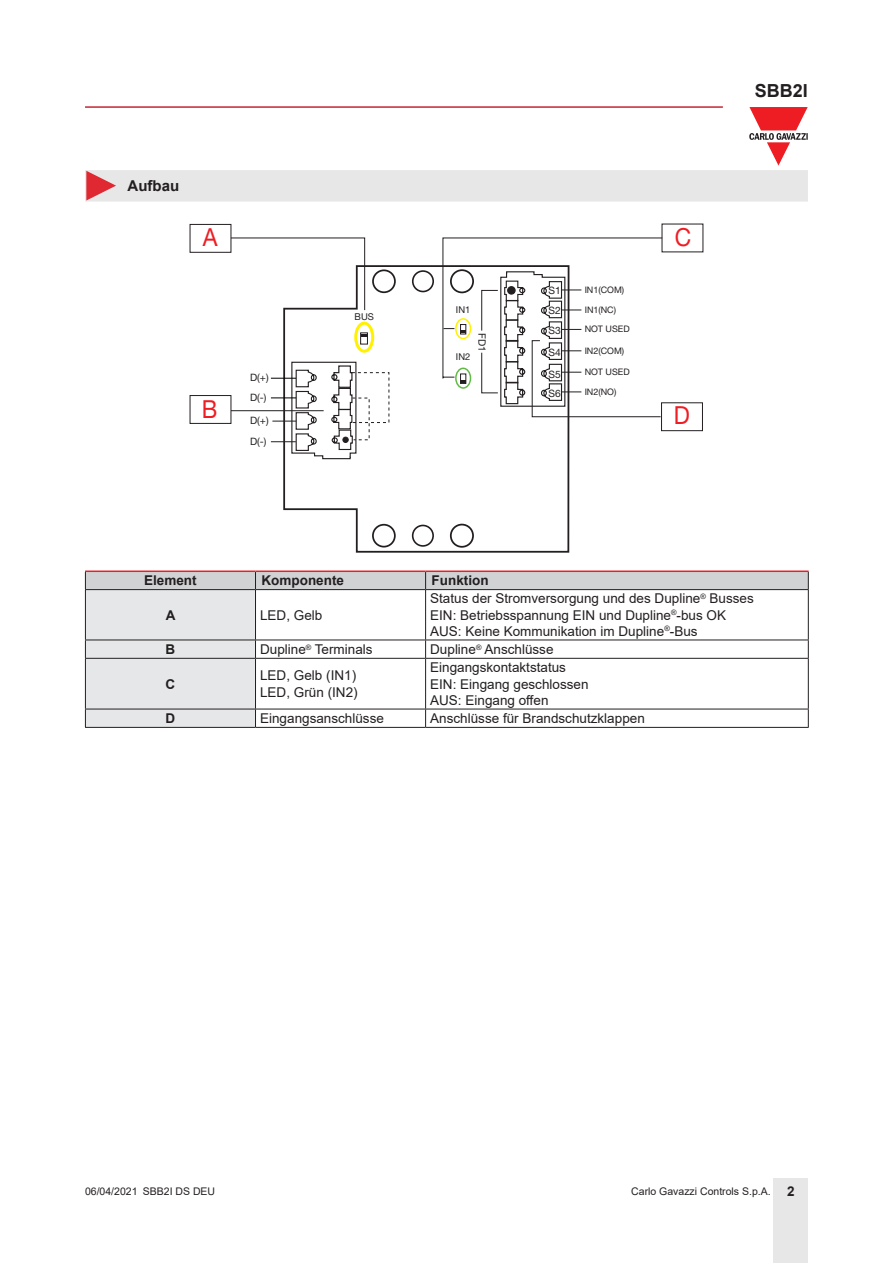
<style>
.page{position:relative;width:893px;height:1263px;background:#fff}
.page>*{position:absolute;margin:0;border:0;box-sizing:border-box;transform-origin:0 0}
.t1{font:24.9px "Helvetica Neue LT Std";color:#ee1d23;scale:.92 1}
.t2{font:700 18px "Arial";color:#231f20}
.Titolo03{font:700 15px "Arial";color:#231f20}
.TestoTabellaSx{font:13.5px "Arial";color:#231f20}
.TitoloTabellaSx{font:700 13.5px "Arial";color:#231f20}
.TitoloTabellaFndGCen{font:700 13.5px "Arial";color:#231f20}
.TestoTabellaFndGCen{font:700 13.5px "Arial";color:#231f20}
.t3{font:10.5px "Arial";color:#231f20}
.t4{font:10.2px/20.1px "Helvetica Neue LT Std";color:#231f20;text-align:justify}
.t5{font:9.45px "Helvetica Neue LT Std";color:#231f20}
.t6{font:9px/19.8px "Helvetica Neue LT Std";color:#231f20}
.s1{font-weight:700;font-size:13.5px}
</style>
<div class="page">
<hr style="left:85px;top:106px;width:638px;height:2px;background:#c42633">
<div style="left:774px;top:1178px;width:34px;height:85px;background:#e7e7e8"></div>
<svg style="left:85px;top:107px;width:723px;height:95px"></svg>
<svg style="left:282px;top:411px;width:288px;height:142px"></svg>
<svg style="left:291px;top:411px;width:275px;height:49px"></svg>
<svg style="left:271px;top:441px;width:25px;height:1px"></svg>
<svg style="left:272px;top:421px;width:24px;height:1px"></svg>
<svg style="left:231px;top:224px;width:472px;height:187px"></svg>
<svg style="left:190px;top:224px;width:473px;height:155px"></svg>
<div style="left:190px;top:395px;width:41px;height:29px;border:1px solid #231f20"></div>
<div style="left:661px;top:402px;width:42px;height:29px;border:1px solid #231f20"></div>
<div style="left:372px;top:524px;width:24px;height:23px;border:2px solid #231f20;border-radius:50%"></div>
<div style="left:412px;top:525px;width:22px;height:22px;border:2px solid #231f20;border-radius:50%"></div>
<div style="left:450px;top:524px;width:24px;height:24px;border:2px solid #231f20;border-radius:50%"></div>
<svg style="left:331px;top:280px;width:330px;height:171px"></svg>
<hr style="left:85px;top:570px;width:170px;height:2px;background:#ee1d23">
<hr style="left:255px;top:570px;width:171px;height:2px;background:#ee1d23">
<hr style="left:426px;top:570px;width:383px;height:2px;background:#ee1d23">
<svg style="left:85px;top:571px;width:724px;height:156px"></svg>
<hr style="left:85px;top:727px;width:170px;height:1px;background:#231f20">
<hr style="left:255px;top:727px;width:171px;height:1px;background:#231f20">
<hr style="left:426px;top:727px;width:383px;height:1px;background:#231f20">
<p class="Titolo03" style="left:128px;top:175px;width:53px">Aufbau</p>
<p class="t1" style="left:203px;top:222px;width:18px">A</p>
<p class="t1" style="left:675px;top:222px;width:19px">C</p>
<p class="t6" style="left:585px;top:279px;width:41px">IN1(COM)</p>
<p class="t4" style="left:548px;top:280px;width:14px">S1<br>S2<br>S3</p>
<p class="t4" style="left:548px;top:342px;width:14px;line-height:21.5px">S4<br>S5</p>
<p class="t4" style="left:548px;top:383px;width:14px">S6</p>
<p class="t6" style="left:585px;top:299px;width:33px">IN1(NC)</p>
<p class="t5" style="left:456px;top:304px;width:16px">IN1</p>
<p class="t5" style="left:456px;top:351px;width:16px">IN2</p>
<p class="t5" style="left:355px;top:310px;width:21px">BUS</p>
<p class="t6" style="left:585px;top:319px;width:47px">NOT USED</p>
<p class="t4" style="left:492px;top:333px;width:20px;rotate:90deg">FD1</p>
<p class="t6" style="left:585px;top:340px;width:41px">IN2(COM)</p>
<p class="t6" style="left:585px;top:362px;width:47px">NOT USED<br>IN2(NO)</p>
<p class="t4" style="left:250px;top:367px;width:20px">D(+)</p>
<p class="t4" style="left:250px;top:387px;width:18px">D(-)</p>
<p class="t1" style="left:202px;top:394px;width:18px">B</p>
<p class="t1" style="left:674px;top:401px;width:19px">D</p>
<p class="t4" style="left:250px;top:410px;width:20px">D(+)</p>
<p class="t4" style="left:250px;top:431px;width:18px">D(-)</p>
<h2 class="t2" style="left:755px;top:78px;width:55px">SBB2I</h2>
<p class="TitoloTabellaFndGCen" style="left:144px;top:571px;width:54px">Element</p>
<p class="TitoloTabellaSx" style="left:261px;top:571px;width:84px">Komponente</p>
<p class="TitoloTabellaSx" style="left:432px;top:571px;width:58px">Funktion</p>
<p class="TestoTabellaFndGCen" style="left:166px;top:605px;width:11px">A</p>
<p class="TestoTabellaSx" style="left:260px;top:605px;width:64px">LED, Gelb</p>
<p class="TestoTabellaSx" style="left:430px;top:589px;width:325px">Status der Stromversorgung und des Dupline<sup>®</sup> Busses</p>
<p class="TestoTabellaSx" style="left:430px;top:605px;width:297px">EIN: Betriebsspannung EIN und Dupline<sup>®</sup>-bus OK</p>
<p class="TestoTabellaSx" style="left:430px;top:622px;width:269px">AUS: Keine Kommunikation im Dupline<sup>®</sup>-Bus</p>
<p class="TestoTabellaFndGCen" style="left:166px;top:640px;width:11px">B</p>
<p class="TestoTabellaSx" style="left:260px;top:640px;width:114px">Dupline<sup>®</sup> Terminals</p>
<p class="TestoTabellaSx" style="left:430px;top:640px;width:125px">Dupline<sup>®</sup> Anschlüsse</p>
<p class="TestoTabellaFndGCen" style="left:166px;top:674px;width:11px">C</p>
<p class="TestoTabellaSx" style="left:430px;top:658px;width:137px">Eingangskontaktstatus</p>
<p class="TestoTabellaSx" style="left:430px;top:674px;width:160px">EIN: Eingang geschlossen</p>
<p class="TestoTabellaSx" style="left:430px;top:691px;width:120px">AUS: Eingang offen</p>
<p class="TestoTabellaSx" style="left:260px;top:666px;width:98px">LED, Gelb (IN1)</p>
<p class="TestoTabellaSx" style="left:260px;top:683px;width:99px">LED, Grün (IN2)</p>
<p class="TestoTabellaFndGCen" style="left:166px;top:709px;width:11px">D</p>
<p class="TestoTabellaSx" style="left:260px;top:709px;width:125px">Eingangsanschlüsse</p>
<p class="TestoTabellaSx" style="left:430px;top:709px;width:216px">Anschlüsse für Brandschutzklappen</p>
<p class="t3" style="left:85px;top:1183px;width:132px">06/04/2021 SBB2I DS DEU</p>
<p class="t3" style="left:631px;top:1183px;width:165px">Carlo Gavazzi Controls S.p.A. <span class="s1">2</span></p>
</div>
